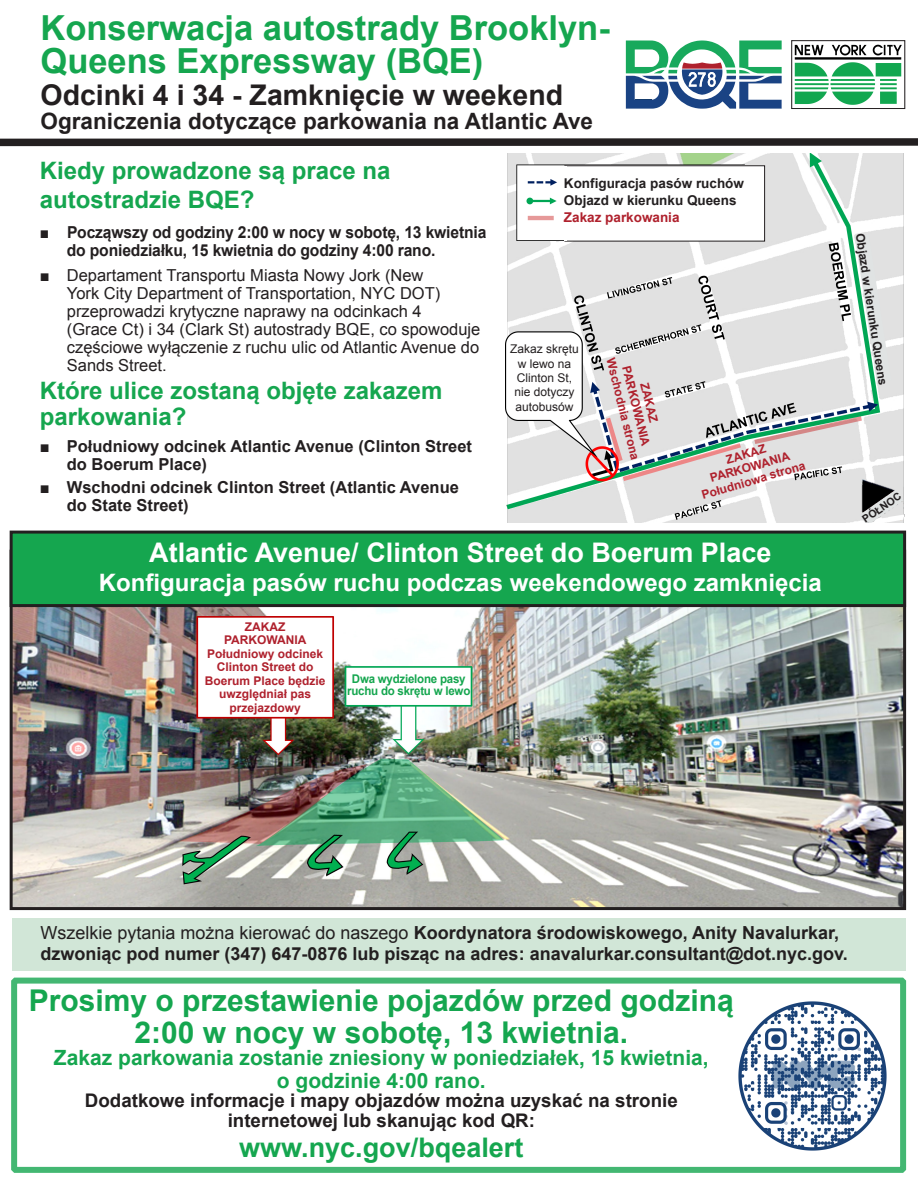
<style>
.page{position:relative;width:918px;height:1188px;background:#fff}
.page>*{position:absolute;margin:0;border:0;box-sizing:border-box;transform-origin:0 0}
.t1{font:700 34.5px/33px "Arial";color:#15a64f}
.t2{font:700 30px/31.5px "Arial";color:#15a64f;text-align:center}
.t3{font:700 28.5px "Arial";color:#231f20}
.t4{font:700 27px "Arial";color:#fff}
.t5{font:700 27px "Arial";color:#15a64f}
.t6{font:700 24px/28.8px "Arial";color:#15a64f}
.t7{font:700 24px "Arial";color:#fff}
.t8{font:700 22.5px "Arial";color:#231f20}
.t9{font:700 21px/22.5px "Arial";color:#15a64f;text-align:center}
.t10{font:700 18.75px/19.5px "Arial";color:#231f20;text-align:center}
.t11{font:700 18px/21.6px "Arial";color:#231f20}
.t12{font:16.5px/18px "Arial";color:#231f20}
.t13{font:700 16.5px/18px "Arial";color:#231f20}
.t14{font:700 16.5px/18px "Arial";color:#231f20;scale:.95 1}
.t15{font:700 13.5px/17.2px "Arial";color:#231f20}
.t16{font:700 13.5px "Arial";color:#af212d}
.t17{font:700 12px/13.5px "Arial";color:#af212d;text-align:center}
.t18{font:12px/14.4px "Arial";color:#231f20;text-align:center}
.t19{font:700 12px/12px "Arial";letter-spacing:-.02em;color:#15a64f;text-align:center;scale:.96 1}
.t20{font:700 12px "Arial";color:#231f20}
.t21{font:700 10.5px "Arial";color:#231f20}
.s1{font-weight:900}
.s2{font-weight:400}
</style>
<div class="page">
<img style="left:14px;top:607px;width:888px;height:299px">
<div style="left:0;top:138px;width:918px;height:8px;background:#231f20"></div>
<svg style="left:626px;top:40px;width:156px;height:69px"></svg>
<img style="left:794px;top:44px;width:108px;height:61px">
<div style="left:792px;top:40px;width:113px;height:69px;border:1px solid #231f20"></div>
<img style="left:738px;top:1001px;width:149px;height:150px">
<div style="left:11px;top:532px;width:894px;height:74px;background:#15a64f"></div>
<div style="left:10px;top:531px;width:896px;height:76px;border:3px solid #231f20"></div>
<div style="left:12px;top:918px;width:894px;height:52px;background:#d1e6d7"></div>
<div style="left:11px;top:978px;width:895px;height:195px;border:6px solid #15a64f"></div>
<img style="left:506px;top:153px;width:399px;height:370px">
<div style="left:565px;top:166px;width:200px;height:75px;background:#fff"></div>
<div style="left:565px;top:165px;width:200px;height:76px;border:1px solid #231f20"></div>
<hr style="left:564px;top:166px;width:2px;height:75px;background:#fff">
<svg style="left:855px;top:234px;width:36px;height:148px"></svg>
<svg style="left:860px;top:490px;width:43px;height:33px"></svg>
<h1 class="t1" style="left:40px;top:13px;width:571px">Konserwacja autostrady Brooklyn-<br>Queens Expressway (BQE)</h1>
<h3 class="t3" style="left:40px;top:76px;width:524px">Odcinki 4 i 34 - Zamknięcie w weekend</h3>
<h3 class="t8" style="left:40px;top:106px;width:554px">Ograniczenia dotyczące parkowania na Atlantic Ave</h3>
<h3 class="t6" style="left:40px;top:157px;width:352px">Kiedy prowadzone są prace na autostradzie BQE?</h3>
<p class="t14" style="left:67px;top:224px;width:443px;text-indent:-27px"><span class="s1">■</span> Począwszy od godziny 2:00 w nocy w sobotę, 13 kwietnia do poniedziałku, 15 kwietnia do godziny 4:00 rano.</p>
<p class="t12" style="left:67px;top:266px;width:415px;text-indent:-27px"><span class="s1">■</span> Departament Transportu Miasta Nowy Jork (New<br>York City Department of Transportation, NYC DOT) przeprowadzi krytyczne naprawy na odcinkach 4<br>(Grace Ct) i 34 (Clark St) autostrady BQE, co spowoduje częściowe wyłączenie z ruchu ulic od Atlantic Avenue do Sands Street.</p>
<h3 class="t6" style="left:40px;top:379px;width:404px;line-height:25.5px">Które ulice zostaną objęte zakazem parkowania?</h3>
<p class="t13" style="left:67px;top:437px;width:407px;text-indent:-27px"><span class="s1">■</span> Południowy odcinek Atlantic Avenue (Clinton Street do Boerum Place)</p>
<p class="t13" style="left:67px;top:479px;width:394px;text-indent:-27px"><span class="s1">■</span> Wschodni odcinek Clinton Street (Atlantic Avenue do State Street)</p>
<p class="t15" style="left:564px;top:175px;width:182px">Konfiguracja pasów ruchów<br>Objazd w kierunku Queens</p>
<p class="t16" style="left:564px;top:209px;width:117px">Zakaz parkowania</p>
<p class="t18" style="left:510px;top:342px;width:70px">Zakaz skrętu w lewo na<br>Clinton St, nie dotyczy autobusów</p>
<p class="t17" style="left:643px;top:350px;width:106px;rotate:76deg">ZAKAZ<br>PARKOWANIA<br>Wschodnia strona</p>
<p class="t17" style="left:693px;top:463px;width:109px;rotate:-16deg">ZAKAZ<br>PARKOWANIA<br>Południowa strona</p>
<h3 class="t4" style="left:149px;top:534px;width:624px">Atlantic Avenue/ Clinton Street do Boerum Place</h3>
<h3 class="t7" style="left:99px;top:566px;width:724px">Konfiguracja pasów ruchu podczas weekendowego zamknięcia</h3>
<p class="t17" style="left:205px;top:620px;width:122px">ZAKAZ<br>PARKOWANIA<br>Południowy odcinek<br>Clinton Street do<br>Boerum Place będzie uwzględniał pas przejazdowy</p>
<p class="t19" style="left:347px;top:674px;width:130px">Dwa wydzielone pasy ruchu do skrętu w lewo</p>
<p class="t20" style="left:867px;top:232px;width:155px;rotate:81deg">Objazd w kierunku Queens</p>
<p class="t21" style="left:860px;top:515px;width:46px;rotate:-35deg">PÓŁNOC</p>
<p class="t11" style="left:40px;top:922px;width:809px"><span class="s2">Wszelkie pytania można kierować do naszego</span> Koordynatora środowiskowego, Anity Navalurkar, dzwoniąc pod numer (347) 647-0876 lub pisząc na adres: anavalurkar.consultant@dot.nyc.gov.</p>
<h2 class="t2" style="left:29px;top:986px;width:707px">Prosimy o przestawienie pojazdów przed godziną<br>2:00 w nocy w sobotę, 13 kwietnia.</h2>
<p class="t9" style="left:54px;top:1048px;width:656px">Zakaz parkowania zostanie zniesiony w poniedziałek, 15 kwietnia, o godzinie 4:00 rano.</p>
<p class="t10" style="left:85px;top:1092px;width:594px">Dodatkowe informacje i mapy objazdów można uzyskać na stronie internetowej lub skanując kod QR:</p>
<h3 class="t5" style="left:239px;top:1130px;width:286px">www.nyc.gov/bqealert</h3>
</div>
